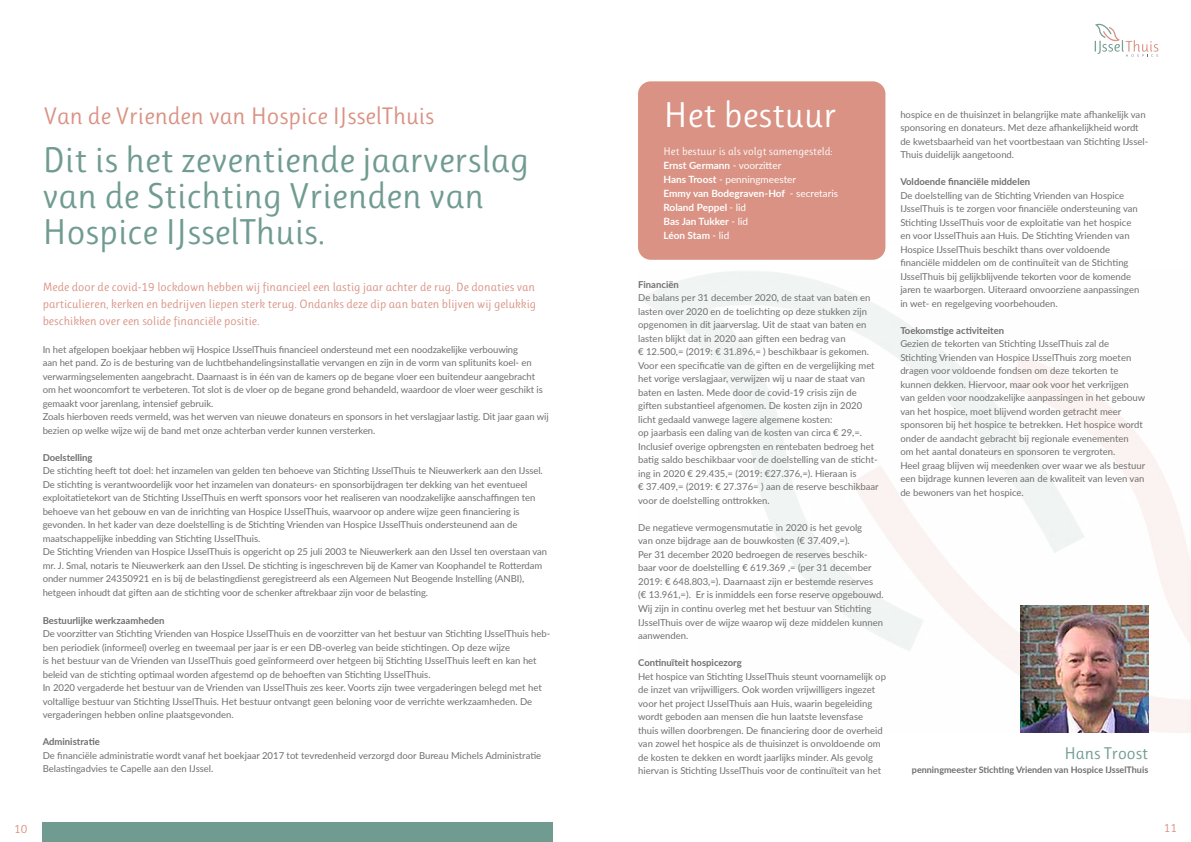
<style>
.page{position:relative;width:1191px;height:842px;background:#fff}
.page>*{position:absolute;margin:0;border:0;box-sizing:border-box;transform-origin:0 0}
.t1{font:36px/36px "Ruluko";color:#709b91}
.t2{font:36px "Ruluko";color:#fff}
.t3{font:24px "Ruluko";color:#d99283}
.t4{font:17px "Ruluko";color:#709b91}
.t5{font:12px/17px "Ruluko";color:#d99283;text-align:justify}
.t6{font:11px "Ruluko";color:#fff}
.t7{font:700 10px/14px "Lato";color:#fff}
.t8{font:9.5px/13.5px "Lato";color:#6f6f6e}
.t9{font:700 9.5px "Lato";color:#6f6f6e}
.t10{font:700 9px "Lato";color:#6f6f6e}
.s1{font-weight:400}
</style>
<div class="page">
<svg style="left:1094px;top:24px;width:64px;height:33px"></svg>
<div style="left:43px;top:822px;width:510px;height:20px;background:#709b91"></div>
<img style="left:640px;top:271px;width:551px;height:462px">
<img style="left:1020px;top:605px;width:128px;height:128px">
<div style="left:638px;top:81px;width:247px;height:179px;background:#d99283;border-radius:13px"></div>
<h2 class="t3" style="left:44px;top:102px;width:392px">Van de Vrienden van Hospice IJsselThuis</h2>
<h1 class="t1" style="left:42px;top:141px;width:488px">Dit is het zeventiende jaarverslag van de Stichting Vrienden van<br>Hospice IJsselThuis.</h1>
<p class="t5" style="left:43px;top:279px;width:495px">Mede door de covid-19 lockdown hebben wij financieel een lastig jaar achter de rug. De donaties van particulieren, kerken en bedrijven liepen sterk terug. Ondanks deze dip aan baten blijven wij gelukkig beschikken over een solide financiële positie.</p>
<p class="t8" style="left:43px;top:342px;width:507px">In het afgelopen boekjaar hebben wij Hospice IJsselThuis financieel ondersteund met een noodzakelijke verbouwing<br>aan het pand. Zo is de besturing van de luchtbehandelingsinstallatie vervangen en zijn in de vorm van splitunits koel- en verwarmingselementen aangebracht. Daarnaast is in één van de kamers op de begane vloer een buitendeur aangebracht om het wooncomfort te verbeteren. Tot slot is de vloer op de begane grond behandeld, waardoor de vloer weer geschikt is gemaakt voor jarenlang, intensief gebruik.<br>Zoals hierboven reeds vermeld, was het werven van nieuwe donateurs en sponsors in het verslagjaar lastig. Dit jaar gaan wij bezien op welke wijze wij de band met onze achterban verder kunnen versterken.</p>
<p class="t9" style="left:43px;top:450px;width:51px">Doelstelling</p>
<p class="t8" style="left:43px;top:464px;width:506px">De stichting heeft tot doel: het inzamelen van gelden ten behoeve van Stichting IJsselThuis te Nieuwerkerk aan den IJssel.<br>De stichting is verantwoordelijk voor het inzamelen van donateurs- en sponsorbijdragen ter dekking van het eventueel exploitatietekort van de Stichting IJsselThuis en werft sponsors voor het realiseren van noodzakelijke aanschaffingen ten behoeve van het gebouw en van de inrichting van Hospice IJsselThuis, waarvoor op andere wijze geen financiering is gevonden. In het kader van deze doelstelling is de Stichting Vrienden van Hospice IJsselThuis ondersteunend aan de maatschappelijke inbedding van Stichting IJsselThuis.<br>De Stichting Vrienden van Hospice IJsselThuis is opgericht op 25 juli 2003 te Nieuwerkerk aan den IJssel ten overstaan van mr. J. Smal, notaris te Nieuwerkerk aan den IJssel. De stichting is ingeschreven bij de Kamer van Koophandel te Rotterdam onder nummer 24350921 en is bij de belastingdienst geregistreerd als een Algemeen Nut Beogende Instelling (ANBI), hetgeen inhoudt dat giften aan de stichting voor de schenker aftrekbaar zijn voor de belasting.</p>
<p class="t9" style="left:43px;top:613px;width:123px">Bestuurlijke werkzaamheden</p>
<p class="t8" style="left:43px;top:627px;width:509px">De voorzitter van Stichting Vrienden van Hospice IJsselThuis en de voorzitter van het bestuur van Stichting IJsselThuis heb&shy;ben periodiek (informeel) overleg en tweemaal per jaar is er een DB-overleg van beide stichtingen. Op deze wijze<br>is het bestuur van de Vrienden van IJsselThuis goed geïnformeerd over hetgeen bij Stichting IJsselThuis leeft en kan het beleid van de stichting optimaal worden afgestemd op de behoeften van Stichting IJsselThuis.<br>In 2020 vergaderde het bestuur van de Vrienden van IJsselThuis zes keer. Voorts zijn twee vergaderingen belegd met het voltallige bestuur van Stichting IJsselThuis. Het bestuur ontvangt geen beloning voor de verrichte werkzaamheden. De vergaderingen hebben online plaatsgevonden.</p>
<p class="t9" style="left:43px;top:735px;width:59px">Administratie</p>
<p class="t8" style="left:43px;top:748px;width:500px">De financiële administratie wordt vanaf het boekjaar 2017 tot tevredenheid verzorgd door Bureau Michels Administratie<br>Belastingadvies te Capelle aan den IJssel.</p>
<h1 class="t2" style="left:663px;top:94px;width:174px">Het bestuur</h1>
<p class="t6" style="left:663px;top:145px;width:171px">Het bestuur is als volgt samengesteld:</p>
<p class="t7" style="left:663px;top:158px;width:176px">Ernst Germann <span class="s1">- voorzitter<br></span>Hans Troost <span class="s1">- penningmeester<br></span>Emmy van Bodegraven-Hof <span class="s1">- secretaris<br></span>Roland Peppel <span class="s1">- lid<br></span>Bas Jan Tukker <span class="s1">- lid<br></span>Léon Stam <span class="s1">- lid</span></p>
<p class="t9" style="left:638px;top:277px;width:42px">Financiën</p>
<p class="t8" style="left:638px;top:291px;width:242px">De balans per 31 december 2020, de staat van baten en lasten over 2020 en de toelichting op deze stukken zijn opgenomen in dit jaarverslag. Uit de staat van baten en lasten blijkt dat in 2020 aan giften een bedrag van<br>€ 12.500,= (2019: € 31.896,= ) beschikbaar is gekomen.<br>Voor een specificatie van de giften en de vergelijking met het vorige verslagjaar, verwijzen wij u naar de staat van baten en lasten. Mede door de covid-19 crisis zijn de giften substantieel afgenomen. De kosten zijn in 2020 licht gedaald vanwege lagere algemene kosten:<br>op jaarbasis een daling van de kosten van circa € 29,=.<br>Inclusief overige opbrengsten en rentebaten bedroeg het batig saldo beschikbaar voor de doelstelling van de sticht&shy;ing in 2020 € 29.435,= (2019: €27.376,=). Hieraan is<br>€ 37.409,= (2019: € 27.376= ) aan de reserve beschikbaar voor de doelstelling onttrokken.</p>
<p class="t8" style="left:638px;top:520px;width:247px">De negatieve vermogensmutatie in 2020 is het gevolg<br>van onze bijdrage aan de bouwkosten (€ 37.409,=).<br>Per 31 december 2020 bedroegen de reserves beschik&shy;baar voor de doelstelling € 619.369 ,= (per 31 december 2019: € 648.803,=). Daarnaast zijn er bestemde reserves (€ 13.961,=). Er is inmiddels een forse reserve opgebouwd.<br>Wij zijn in continu overleg met het bestuur van Stichting IJsselThuis over de wijze waarop wij deze middelen kunnen aanwenden.</p>
<p class="t9" style="left:638px;top:655px;width:105px">Continuïteit hospicezorg</p>
<p class="t8" style="left:638px;top:669px;width:249px">Het hospice van Stichting IJsselThuis steunt voornamelijk op de inzet van vrijwilligers. Ook worden vrijwilligers ingezet voor het project IJsselThuis aan Huis, waarin begeleiding wordt geboden aan mensen die hun laatste levensfase<br>thuis willen doorbrengen. De financiering door de overheid van zowel het hospice als de thuisinzet is onvoldoende om de kosten te dekken en wordt jaarlijks minder. Als gevolg hiervan is Stichting IJsselThuis voor de continuïteit van het</p>
<p class="t8" style="left:900px;top:107px;width:249px">hospice en de thuisinzet in belangrijke mate afhankelijk van sponsoring en donateurs. Met deze afhankelijkheid wordt de kwetsbaarheid van het voortbestaan van Stichting IJssel-Thuis duidelijk aangetoond.</p>
<p class="t9" style="left:900px;top:175px;width:131px">Voldoende financiële middelen</p>
<p class="t8" style="left:900px;top:188px;width:240px">De doelstelling van de Stichting Vrienden van Hospice IJsselThuis is te zorgen voor financiële ondersteuning van Stichting IJsselThuis voor de exploitatie van het hospice en voor IJsselThuis aan Huis. De Stichting Vrienden van Hospice IJsselThuis beschikt thans over voldoende financiële middelen om de continuïteit van de Stichting IJsselThuis bij gelijkblijvende tekorten voor de komende jaren te waarborgen. Uiteraard onvoorziene aanpassingen in wet- en regelgeving voorbehouden.</p>
<p class="t9" style="left:900px;top:323px;width:105px">Toekomstige activiteiten</p>
<p class="t8" style="left:900px;top:337px;width:246px">Gezien de tekorten van Stichting IJsselThuis zal de Stichting Vrienden van Hospice IJsselThuis zorg moeten dragen voor voldoende fondsen om deze tekorten te kunnen dekken. Hiervoor, maar ook voor het verkrijgen van gelden voor noodzakelijke aanpassingen in het gebouw van het hospice, moet blijvend worden getracht meer sponsoren bij het hospice te betrekken. Het hospice wordt onder de aandacht gebracht bij regionale evenementen<br>om het aantal donateurs en sponsoren te vergroten.<br>Heel graag blijven wij meedenken over waar we als bestuur een bijdrage kunnen leveren aan de kwaliteit van leven van de bewoners van het hospice.</p>
<h3 class="t4" style="left:1064px;top:743px;width:85px">Hans Troost</h3>
<p class="t10" style="left:912px;top:763px;width:238px">penningmeester Stichting Vrienden van Hospice IJsselThuis</p>
<p class="t5" style="left:14px;top:820px;width:15px">10</p>
<p class="t5" style="left:1163px;top:819px;width:15px">11</p>
</div>
